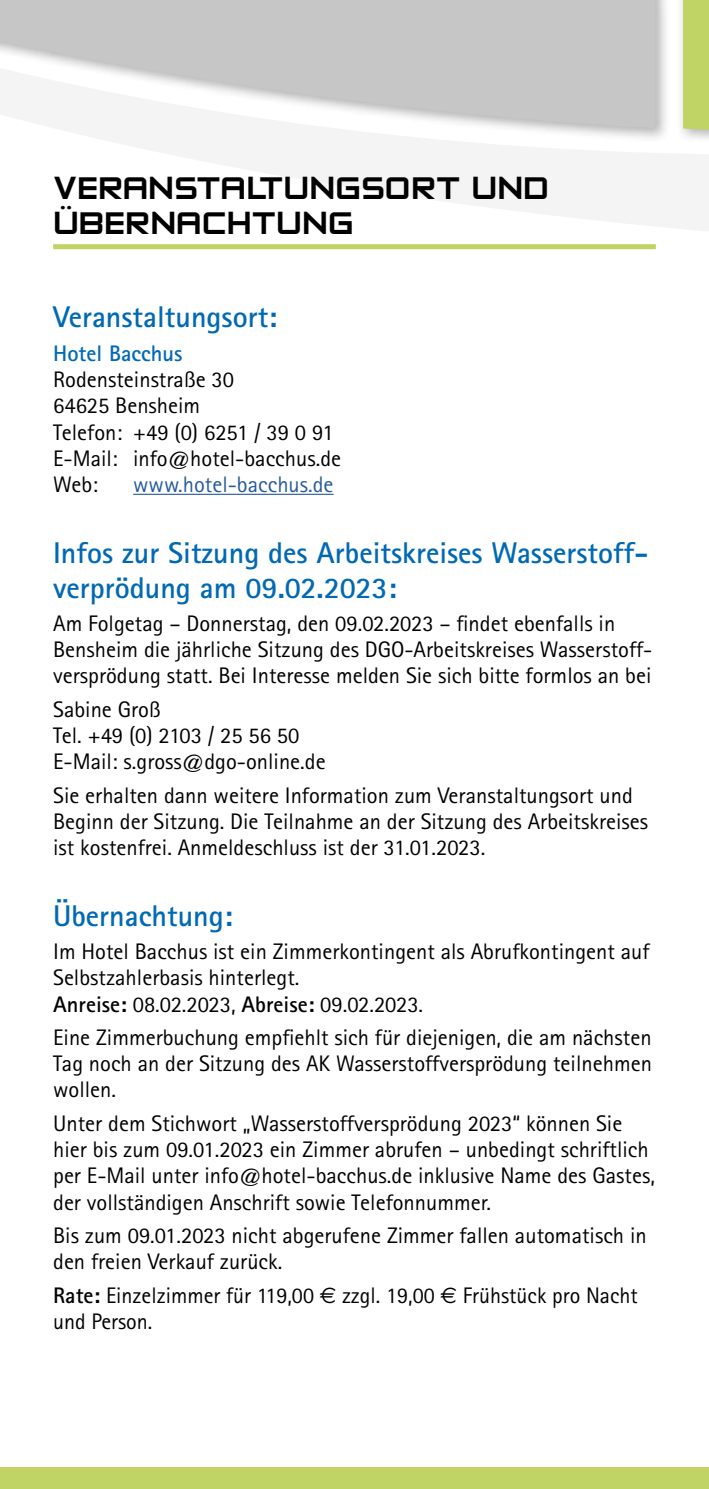
<style>
.page{position:relative;width:709px;height:1489px;background:#fff}
.page>*{position:absolute;margin:0;border:0;box-sizing:border-box;transform-origin:0 0}
.t1{font:37.5px/35px "Zeroes Two";color:#000}
.t2{font:700 30px/35px "Rotis Sans Serif";color:#0069b4}
.t3{font:22.5px/26.2px "Rotis Sans Serif";color:#000}
.t4{font:22.5px "Rotis Sans Serif";color:#275b9b}
.t5{font:700 22.5px "Rotis Sans Serif";color:#0069b4}
.s1{font-weight:700}
</style>
<div class="page">
<div style="left:0;top:1467px;width:709px;height:21px;background:#bfd464"></div>
<svg style="left:53px;top:143px;width:656px;height:352px"></svg>
<svg style="left:598px;top:128px;width:111px;height:93px"></svg>
<div style="left:0;top:0;width:671px;height:143px;background:#f4f4f4"></div>
<svg style="left:0;top:0;width:709px;height:128px;fill:#c6c6c6"></svg>
<div style="left:53px;top:244px;width:603px;height:5px;background:#bfd464"></div>
<hr style="left:133px;top:493px;width:200px;height:2px;background:#275b9b">
<h1 class="t1" style="left:53px;top:171px;width:497px">VERANSTALTUNGSORT UND<br>ÜBERNACHTUNG</h1>
<h2 class="t2" style="left:53px;top:299px;width:225px">Veranstaltungsort:</h2>
<p class="t5" style="left:53px;top:339px;width:131px">Hotel Bacchus</p>
<p class="t3" style="left:53px;top:366px;width:289px">Rodensteinstraße 30<br>64625 Bensheim<br>Telefon: +49 (0) 6251 / 39 0 91<br>E-Mail: info@hotel-bacchus.de<br>Web:</p>
<p class="t4" style="left:133px;top:471px;width:202px">www.hotel-bacchus.de</p>
<h2 class="t2" style="left:53px;top:534px;width:596px">Infos zur Sitzung des Arbeitskreises Wasserstoff&shy;verprödung am 09.02.2023:</h2>
<p class="t3" style="left:53px;top:610px;width:600px">Am Folgetag – Donnerstag, den 09.02.2023 – findet ebenfalls in<br>Bensheim die jährliche Sitzung des DGO-Arbeitskreises Wasserstoff&shy;versprödung statt. Bei Interesse melden Sie sich bitte formlos an bei</p>
<p class="t3" style="left:53px;top:696px;width:274px">Sabine Groß<br>Tel. +49 (0) 2103 / 25 56 50<br>E-Mail: s.gross@dgo-online.de</p>
<p class="t3" style="left:53px;top:781px;width:596px">Sie erhalten dann weitere Information zum Veranstaltungsort und<br>Beginn der Sitzung. Die Teilnahme an der Sitzung des Arbeitskreises ist kostenfrei. Anmeldeschluss ist der 31.01.2023.</p>
<h2 class="t2" style="left:53px;top:897px;width:181px">Übernachtung:</h2>
<p class="t3" style="left:53px;top:938px;width:598px">Im Hotel Bacchus ist ein Zimmerkontingent als Abrufkontingent auf<br>Selbstzahlerbasis hinterlegt.<br><span class="s1">Anreise:</span> 08.02.2023, <span class="s1">Abreise:</span> 09.02.2023.</p>
<p class="t3" style="left:53px;top:1023px;width:600px;text-align:justify">Eine Zimmerbuchung empfiehlt sich für diejenigen, die am nächsten Tag noch an der Sitzung des AK Wasserstoffversprödung teilnehmen wollen.</p>
<p class="t3" style="left:53px;top:1109px;width:603px">Unter dem Stichwort „Wasserstoffversprödung 2023“ können Sie hier bis zum 09.01.2023 ein Zimmer abrufen – unbedingt schriftlich per E-Mail unter info@hotel-bacchus.de inklusive Name des Gastes, der vollständigen Anschrift sowie Telefonnummer.</p>
<p class="t3" style="left:53px;top:1221px;width:595px">Bis zum 09.01.2023 nicht abgerufene Zimmer fallen automatisch in den freien Verkauf zurück.</p>
<p class="t3" style="left:53px;top:1281px;width:586px"><span class="s1">Rate:</span> Einzelzimmer für 119,00 zzgl. 19,00 Frühstück pro Nacht und Person.</p>
</div>
